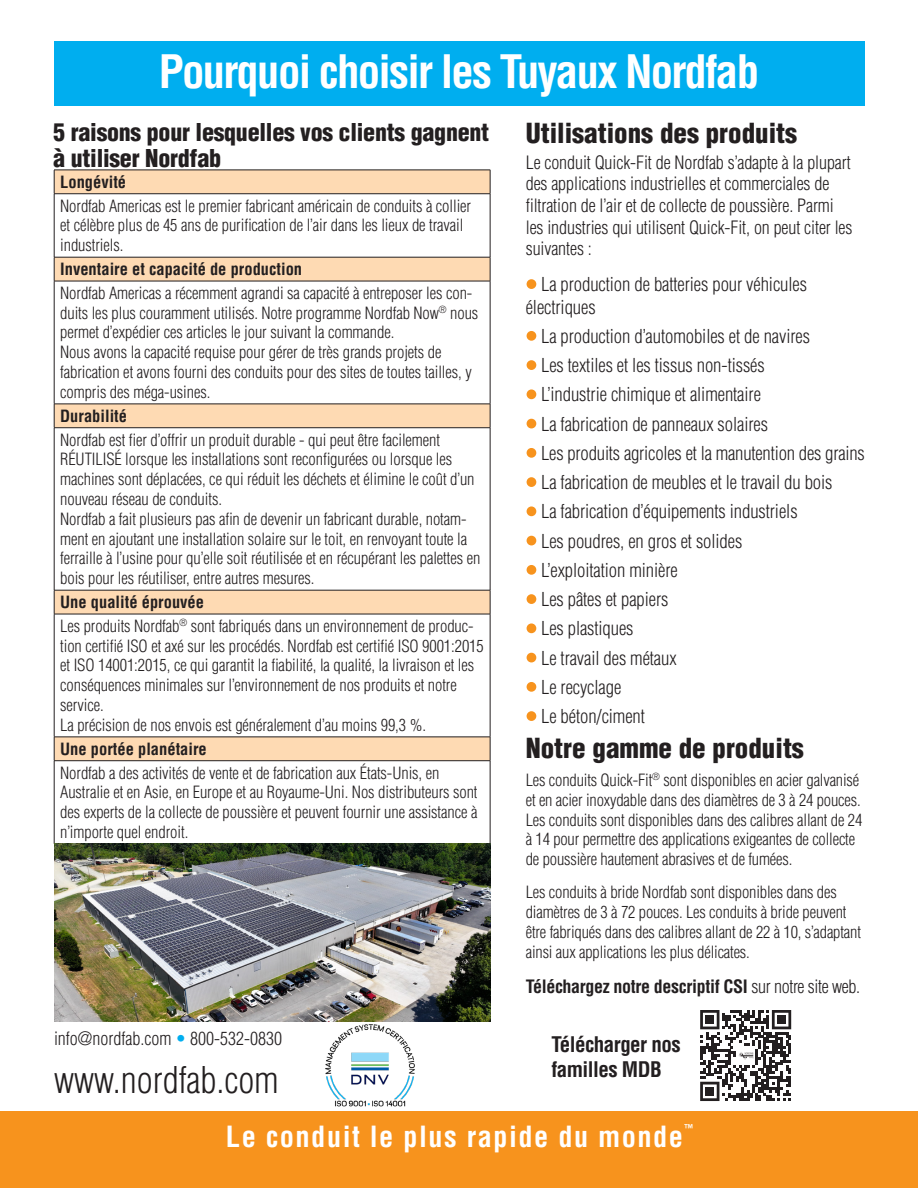
<style>
.page{position:relative;width:918px;height:1188px;background:#fff}
.page>*{position:absolute;margin:0;border:0;box-sizing:border-box;transform-origin:0 0}
.t1{font:700 condensed 45px "Helvetica LT Std";letter-spacing:-.04em;color:#fff}
.Produkt_Rubrik{font:300 condensed 36px "Helvetica LT Std";color:#231f20}
.Mellanrubrik_Vit_Bold_Nordfab{font:700 condensed 28.5px "Helvetica LT Std";letter-spacing:.05em;color:#fff}
.t2{font:900 condensed 27px "Helvetica LT Std";color:#231f20}
.t3{font:900 condensed 24px/25.5px "Helvetica LT Std";letter-spacing:-.01em;color:#231f20}
.t4{font:700 condensed 21px/25.2px "Helvetica LT Std";letter-spacing:-.025em;color:#231f20}
.t5{font:300 condensed 18.75px/22.5px "Helvetica LT Std";letter-spacing:-.005em;color:#231f20}
.Produkt_Rubrik-2{font:300 condensed 18px/21.6px "Helvetica LT Std";letter-spacing:-.005em;color:#231f20}
.t6{font:700 condensed 18px "Helvetica LT Std";letter-spacing:-.02em;color:#231f20}
.t7{font:300 condensed 16.5px/19.8px "Helvetica LT Std";letter-spacing:-.005em;color:#231f20}
.t8{font:700 condensed 16.5px "Helvetica LT Std";color:#231f20}
.Mellanrubrik_Vit_Bold_Nordfab-2{font:700 condensed 10.5px "Helvetica LT Std";color:#fff}
.s1{color:#f7931d}
.s2{font-weight:300}
.s3{color:#00aeef}
</style>
<div class="page">
<div style="left:54px;top:41px;width:810px;height:65px;background:#00aeef"></div>
<svg style="left:55px;top:171px;width:435px;height:589px"></svg>
<hr style="left:54px;top:170px;width:436px;height:1px;background:#231f20">
<svg style="left:54px;top:170px;width:1px;height:23px"></svg>
<svg style="left:490px;top:170px;width:1px;height:24px"></svg>
<hr style="left:54px;top:193px;width:436px;height:1px;background:#231f20">
<hr style="left:54px;top:194px;width:1px;height:63px;background:#231f20">
<hr style="left:490px;top:194px;width:1px;height:63px;background:#231f20">
<hr style="left:54px;top:257px;width:436px;height:1px;background:#231f20">
<svg style="left:54px;top:257px;width:1px;height:24px"></svg>
<svg style="left:490px;top:257px;width:1px;height:24px"></svg>
<hr style="left:54px;top:281px;width:436px;height:1px;background:#231f20">
<hr style="left:54px;top:281px;width:1px;height:123px;background:#231f20">
<hr style="left:490px;top:281px;width:1px;height:123px;background:#231f20">
<hr style="left:54px;top:404px;width:436px;height:1px;background:#231f20">
<svg style="left:54px;top:404px;width:1px;height:23px"></svg>
<svg style="left:490px;top:404px;width:1px;height:24px"></svg>
<hr style="left:54px;top:427px;width:436px;height:1px;background:#231f20">
<hr style="left:54px;top:428px;width:1px;height:162px;background:#231f20">
<hr style="left:490px;top:428px;width:1px;height:162px;background:#231f20">
<hr style="left:54px;top:590px;width:436px;height:1px;background:#231f20">
<svg style="left:54px;top:590px;width:1px;height:24px"></svg>
<svg style="left:490px;top:590px;width:1px;height:24px"></svg>
<hr style="left:54px;top:614px;width:436px;height:1px;background:#231f20">
<hr style="left:54px;top:614px;width:1px;height:123px;background:#231f20">
<hr style="left:490px;top:614px;width:1px;height:123px;background:#231f20">
<hr style="left:54px;top:737px;width:436px;height:1px;background:#231f20">
<svg style="left:54px;top:737px;width:1px;height:23px"></svg>
<svg style="left:490px;top:737px;width:1px;height:24px"></svg>
<hr style="left:54px;top:760px;width:436px;height:1px;background:#231f20">
<hr style="left:54px;top:761px;width:1px;height:83px;background:#231f20">
<hr style="left:490px;top:761px;width:1px;height:83px;background:#231f20">
<div style="left:0;top:1111px;width:918px;height:77px;background:#f7931d"></div>
<img style="left:54px;top:844px;width:436px;height:177px">
<img style="left:319px;top:1017px;width:102px;height:90px">
<svg style="left:700px;top:1010px;width:91px;height:91px"></svg>
<img style="left:738px;top:1049px;width:15px;height:13px">
<p class="t1" style="left:159px;top:43px;width:602px">Pourquoi choisir les Tuyaux Nordfab</p>
<p class="t3" style="left:53px;top:119px;width:438px">5 raisons pour lesquelles vos clients gagnent à utiliser Nordfab</p>
<p class="t2" style="left:526px;top:116px;width:273px">Utilisations des produits</p>
<p class="Produkt_Rubrik-2" style="left:526px;top:151px;width:328px">Le conduit Quick-Fit de Nordfab s’adapte à la plupart des applications industrielles et commerciales de filtration de l’air et de collecte de poussière. Parmi les industries qui utilisent Quick-Fit, on peut citer les suivantes :</p>
<p class="t5" style="left:526px;top:273px;width:283px"><span class="s1">•</span> La production de batteries pour véhicules électriques</p>
<p class="t5" style="left:526px;top:325px;width:286px"><span class="s1">•</span> La production d’automobiles et de navires</p>
<p class="t5" style="left:526px;top:354px;width:240px"><span class="s1">•</span> Les textiles et les tissus non-tissés</p>
<p class="t5" style="left:526px;top:383px;width:237px"><span class="s1">•</span> L’industrie chimique et alimentaire</p>
<p class="t5" style="left:526px;top:412px;width:244px"><span class="s1">•</span> La fabrication de panneaux solaires</p>
<p class="t5" style="left:526px;top:442px;width:341px"><span class="s1">•</span> Les produits agricoles et la manutention des grains</p>
<p class="t5" style="left:526px;top:471px;width:308px"><span class="s1">•</span> La fabrication de meubles et le travail du bois</p>
<p class="t5" style="left:526px;top:500px;width:273px"><span class="s1">•</span> La fabrication d’équipements industriels</p>
<p class="t5" style="left:526px;top:529px;width:218px"><span class="s1">•</span> Les poudres, en gros et solides</p>
<p class="t5" style="left:526px;top:559px;width:154px"><span class="s1">•</span> L’exploitation minière</p>
<p class="t5" style="left:526px;top:588px;width:144px"><span class="s1">•</span> Les pâtes et papiers</p>
<p class="t5" style="left:526px;top:617px;width:109px"><span class="s1">•</span> Les plastiques</p>
<p class="t5" style="left:526px;top:646px;width:152px"><span class="s1">•</span> Le travail des métaux</p>
<p class="t5" style="left:526px;top:676px;width:97px"><span class="s1">•</span> Le recyclage</p>
<p class="t5" style="left:526px;top:705px;width:121px"><span class="s1">•</span> Le béton/ciment</p>
<p class="t8" style="left:60px;top:171px;width:67px">Longévité</p>
<p class="t7" style="left:60px;top:196px;width:413px">Nordfab Americas est le premier fabricant américain de conduits à collier et célèbre plus de 45 ans de purification de l’air dans les lieux de travail industriels.</p>
<p class="t8" style="left:60px;top:259px;width:243px">Inventaire et capacité de production</p>
<p class="t7" style="left:60px;top:283px;width:420px">Nordfab Americas a récemment agrandi sa capacité à entreposer les con&shy;duits les plus couramment utilisés. Notre programme Nordfab Now<sup>®</sup> nous permet d’expédier ces articles le jour suivant la commande.<br>Nous avons la capacité requise pour gérer de très grands projets de fabrication et avons fourni des conduits pour des sites de toutes tailles, y compris des méga-usines.</p>
<p class="t8" style="left:60px;top:405px;width:68px">Durabilité</p>
<p class="t7" style="left:60px;top:430px;width:416px">Nordfab est fier d’offrir un produit durable - qui peut être facilement RÉUTILISÉ lorsque les installations sont reconfigurées ou lorsque les machines sont déplacées, ce qui réduit les déchets et élimine le coût d’un nouveau réseau de conduits.</p>
<p class="t7" style="left:60px;top:509px;width:422px">Nordfab a fait plusieurs pas afin de devenir un fabricant durable, notam&shy;ment en ajoutant une installation solaire sur le toit, en renvoyant toute la ferraille à l’usine pour qu’elle soit réutilisée et en récupérant les palettes en bois pour les réutiliser, entre autres mesures.</p>
<p class="t8" style="left:60px;top:592px;width:145px">Une qualité éprouvée</p>
<p class="t7" style="left:60px;top:616px;width:425px">Les produits Nordfab<sup>®</sup> sont fabriqués dans un environnement de produc&shy;tion certifié ISO et axé sur les procédés. Nordfab est certifié ISO 9001:2015 et ISO 14001:2015, ce qui garantit la fiabilité, la qualité, la livraison et les conséquences minimales sur l’environnement de nos produits et notre service.</p>
<p class="t7" style="left:60px;top:715px;width:367px">La précision de nos envois est généralement d’au moins 99,3 %.</p>
<p class="t8" style="left:60px;top:738px;width:148px">Une portée planétaire</p>
<p class="t7" style="left:60px;top:763px;width:419px">Nordfab a des activités de vente et de fabrication aux États-Unis, en Australie et en Asie, en Europe et au Royaume-Uni. Nos distributeurs sont des experts de la collecte de poussière et peuvent fournir une assistance à n’importe quel endroit.</p>
<p class="t2" style="left:526px;top:731px;width:280px">Notre gamme de produits</p>
<p class="t7" style="left:526px;top:770px;width:338px">Les conduits Quick-Fit<sup>®</sup> sont disponibles en acier galvanisé et en acier inoxydable dans des diamètres de 3 à 24 pouces.<br>Les conduits sont disponibles dans des calibres allant de 24 à 14 pour permettre des applications exigeantes de collecte de poussière hautement abrasives et de fumées.</p>
<p class="t7" style="left:526px;top:882px;width:337px">Les conduits à bride Nordfab sont disponibles dans des diamètres de 3 à 72 pouces. Les conduits à bride peuvent être fabriqués dans des calibres allant de 22 à 10, s’adaptant ainsi aux applications les plus délicates.</p>
<p class="t6" style="left:526px;top:975px;width:336px">Téléchargez notre descriptif CSI <span class="s2">sur notre site web.</span></p>
<p class="t4" style="left:551px;top:1031px;width:131px">Télécharger nos familles MDB</p>
<p class="Produkt_Rubrik-2" style="left:54px;top:1028px;width:230px">info@nordfab.com <span class="s3">•</span> 800-532-0830</p>
<p class="Produkt_Rubrik" style="left:54px;top:1058px;width:226px">www.nordfab.com</p>
<p class="Mellanrubrik_Vit_Bold_Nordfab" style="left:226px;top:1119px;width:459px">Le conduit le plus rapide du monde</p>
<p class="Mellanrubrik_Vit_Bold_Nordfab-2" style="left:685px;top:1122px;width:11px">™</p>
</div>
